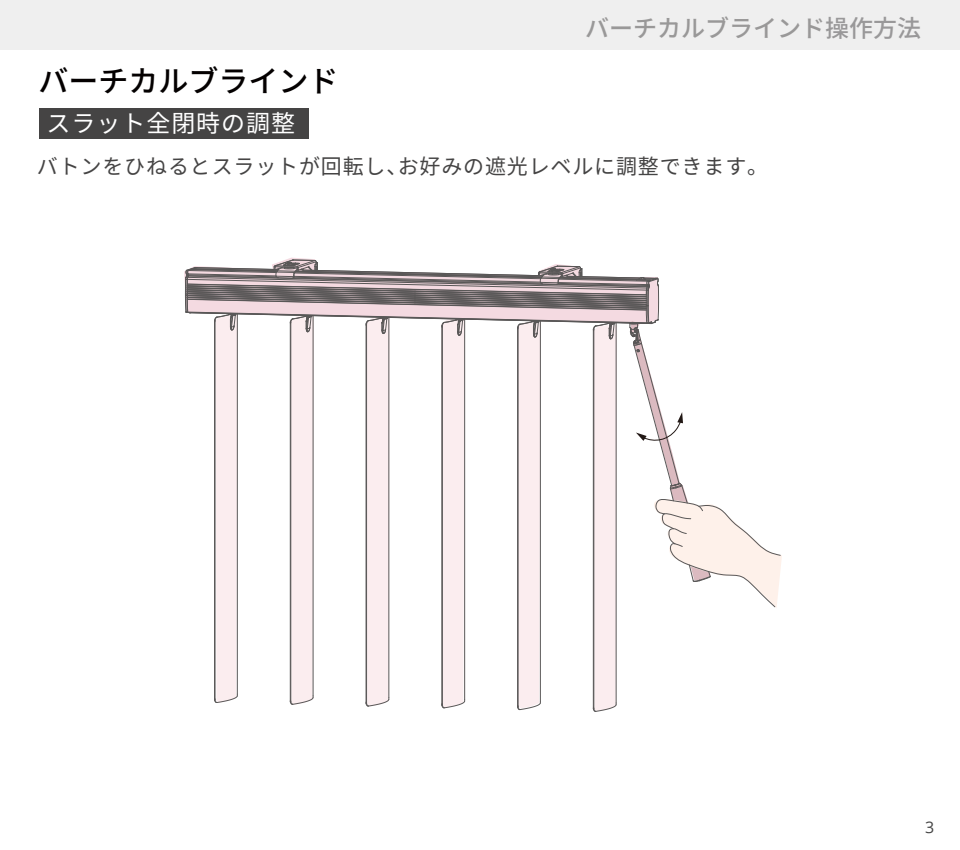
<style>
.page{position:relative;width:960px;height:850px;background:#fff}
.page>*{position:absolute;margin:0;border:0;box-sizing:border-box;transform-origin:0 0}
.t1{font:500 30px "Noto Sans CJ Kjp";color:#040000}
.t2{font:500 24px "Noto Sans CJ Kjp";color:#999898}
.t3{font:24px "Noto Sans CJ Kjp";letter-spacing:.04em;color:#fff}
.t4{font:21px "Noto Sans CJ Kjp";letter-spacing:.04em;color:#454444}
.t5{font:16px "Open Sans";color:#444}
.s1{color:#999899}
</style>
<div class="page">
<div style="left:0;top:0;width:960px;height:50px;background:#efefef"></div>
<div style="left:39px;top:108px;width:270px;height:31px;background:#454444"></div>
<svg style="left:184px;top:258px;width:598px;height:454px"></svg>
<h1 class="t1" style="left:39px;top:64px;width:301px">バーチカルブラインド</h1>
<p class="t3" style="left:47px;top:110px;width:250px">スラット全閉時の調整</p>
<p class="t2" style="left:585px;top:15px;width:337px">バーチカルブラインド<span class="s1">操作方法</span></p>
<p class="t4" style="left:37px;top:154px;width:733px">バトンをひねるとスラットが回転し、お好みの遮光レベルに調整できます。</p>
<p class="t5" style="left:925px;top:816px;width:11px">3</p>
</div>
